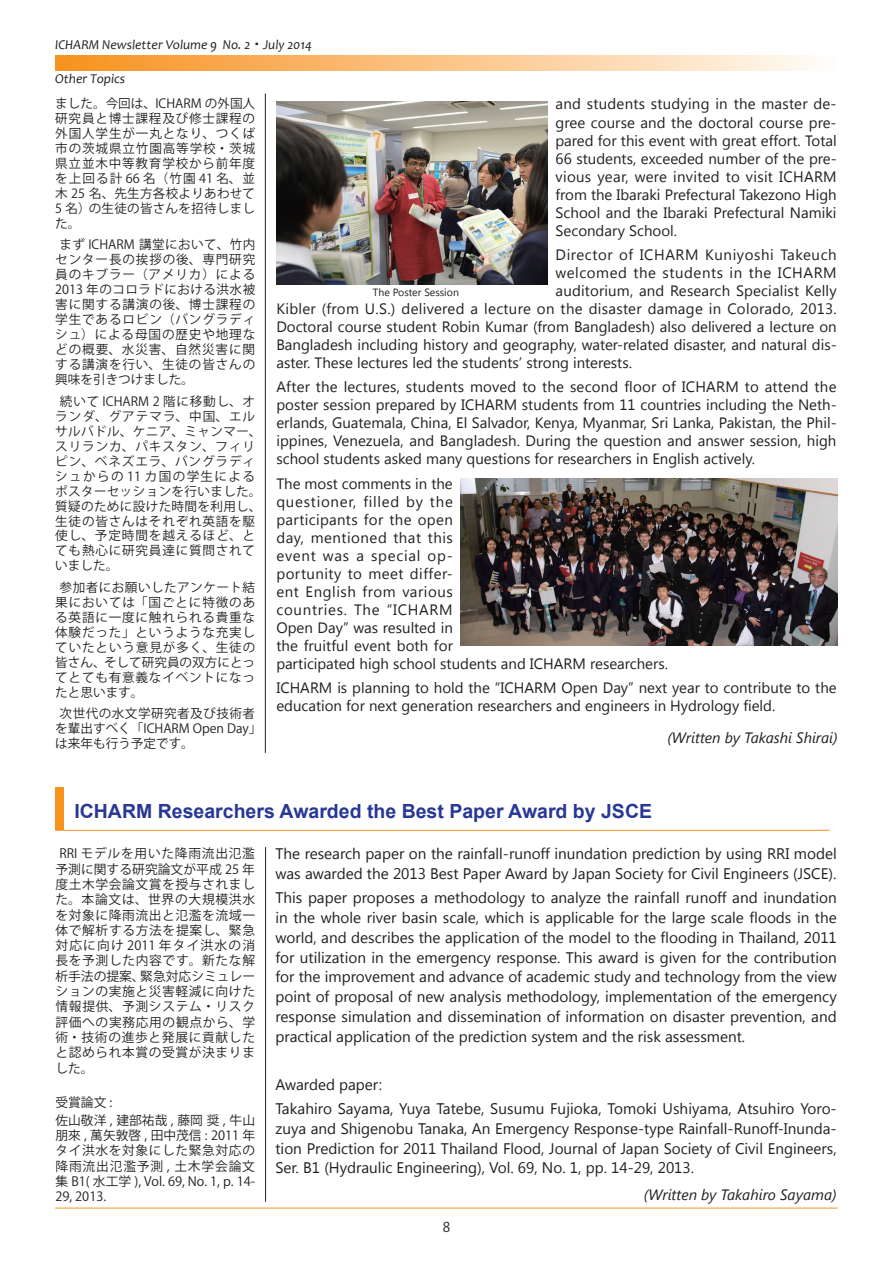
<style>
.page{position:relative;width:893px;height:1263px;background:#fff}
.page>*{position:absolute;margin:0;border:0;box-sizing:border-box;transform-origin:0 0}
.t1{font:700 19.5px "Arial";color:#273895}
.t2{font:15.3px/19.8px "Segoe UI";color:#231f20}
.t3{font:15px/18px "Segoe UI";color:#231f20;text-align:justify}
.t4{font:15px/18px "Segoe UI";letter-spacing:.025em;color:#231f20}
.t5{font:15px "Segoe UI";letter-spacing:.02em;color:#231f20}
.t6{font:italic 15px "Segoe UI";color:#231f20}
.t7{font:15px "Segoe UI";letter-spacing:.04em;color:#231f20}
.t8{font:15px "Segoe UI";letter-spacing:.035em;color:#231f20}
.t9{font:italic 13.5px "Candara";color:#231f20}
.t10{font:13.5px "Koz Go Pro";color:#231f20}
.t11{font:12.75px/15.3px "Koz Go Pro";letter-spacing:.045em;color:#231f20;text-align:justify}
.t12{font:12.75px/17.4px "Koz Go Pro";color:#231f20}
.t13{font:12.6px/15px "Koz Go Pro";letter-spacing:.06em;color:#231f20;text-align:justify}
.t14{font:12.6px/15px "Koz Go Pro";color:#231f20}
.t15{font:10.5px "Segoe UI";color:#231f20}
.s1{font-family:"Koz Min Pro";font-style:normal}
</style>
<div class="page">
<svg style="left:55px;top:55px;width:759px;height:15px;background:#fbc385"></svg>
<hr style="left:55px;top:1208px;width:783px;height:1px;background:#f7931d">
<hr style="left:265px;top:847px;width:1px;height:355px;background:#231f20">
<img style="left:460px;top:479px;width:378px;height:167px">
<hr style="left:55px;top:830px;width:774px;height:1px;background:#f7931d">
<div style="left:55px;top:788px;width:9px;height:42px;background:#f7931d"></div>
<img style="left:276px;top:101px;width:271px;height:184px">
<hr style="left:265px;top:94px;width:1px;height:659px;background:#231f20">
<p class="t9" style="left:55px;top:36px;width:258px">ICHARM Newsletter Volume 9 No. 2<span class="s1">・</span> July 2014</p>
<p class="t9" style="left:55px;top:70px;width:71px">Other Topics</p>
<p class="t13" style="left:55px;top:96px;width:201px">ました。今回は、ICHARM の外国人研究員と博士課程及び修士課程の外国人学生が一丸となり、つくば市の茨城県立竹園高等学校・茨城県立並木中等教育学校から前年度を上回る計 66 名（竹園 41 名、並木 25 名、先生方各校よりあわせて5 名）の生徒の皆さんを招待しました。</p>
<p class="t13" style="left:55px;top:237px;width:201px;text-indent:4px">まず ICHARM 講堂において、竹内センター長の挨拶の後、専門研究員のキブラー（アメリカ）による2013 年のコロラドにおける洪水被害に関する講演の後、博士課程の学生であるロビン（バングラディシュ）による母国の歴史や地理などの概要、水災害、自然災害に関する講演を行い、生徒の皆さんの興味を引きつけました。</p>
<p class="t13" style="left:55px;top:394px;width:208px;text-align:left;text-indent:5px">続いて ICHARM 2 階に移動し、オランダ、グアテマラ、中国、エルサルバドル、ケニア、ミャンマー、スリランカ、パキスタン、フィリピン、ベネズエラ、バングラディシュからの 11 カ国の学生によるポスターセッションを行いました。質疑のために設けた時間を利用し、生徒の皆さんはそれぞれ英語を駆使し、予定時間を越えるほど、とても熱心に研究員達に質問されていました。</p>
<p class="t13" style="left:55px;top:580px;width:201px;text-indent:4px">参加者にお願いしたアンケート結果においては「国ごとに特徴のある英語に一度に触れられる貴重な体験だった」というような充実していたという意見が多く、生徒の皆さん、そして研究員の双方にとってとても有意義なイベントになったと思います。</p>
<p class="t14" style="left:55px;top:706px;width:208px;text-indent:4px">次世代の水文学研究者及び技術者を輩出すべく「ICHARM Open Day」は来年も行う予定です。</p>
<p class="t3" style="left:556px;top:94px;width:283px">and students studying in the master de&shy;gree course and the doctoral course pre&shy;pared for this event with great effort. Total 66 students, exceeded number of the pre&shy;vious year, were invited to visit ICHARM from the Ibaraki Prefectural Takezono High School and the Ibaraki Prefectural Namiki Secondary School.</p>
<p class="t7" style="left:556px;top:244px;width:283px">Director of ICHARM Kuniyoshi Takeuch</p>
<p class="t8" style="left:556px;top:262px;width:283px">welcomed the students in the ICHARM</p>
<p class="t3" style="left:556px;top:281px;width:283px">auditorium, and Research Specialist Kelly</p>
<p class="t5" style="left:276px;top:298px;width:562px">Kibler (from U.S.) delivered a lecture on the disaster damage in Colorado, 2013.</p>
<p class="t3" style="left:276px;top:317px;width:562px">Doctoral course student Robin Kumar (from Bangladesh) also delivered a lecture on</p>
<p class="t3" style="left:276px;top:335px;width:562px">Bangladesh including history and geography, water-related disaster, and natural dis-</p>
<p class="t3" style="left:276px;top:353px;width:357px">aster. These lectures led the students’ strong interests.</p>
<p class="t3" style="left:276px;top:377px;width:562px">After the lectures, students moved to the second floor of ICHARM to attend the poster session prepared by ICHARM students from 11 countries including the Neth&shy;erlands, Guatemala, China, El Salvador, Kenya, Myanmar, Sri Lanka, Pakistan, the Phil&shy;ippines, Venezuela, and Bangladesh. During the question and answer session, high school students asked many questions for researchers in English actively.</p>
<p class="t4" style="left:276px;top:474px;width:393px">The most comments in the<br>questioner, filled by the<br>participants for the open<br>day, mentioned that this<br>event was a special op-<br>portunity to meet differ-<br>ent English from various<br>countries. The “ICHARM<br>Open Day” was resulted in<br>the fruitful event both for<br>participated high school students and ICHARM researchers.</p>
<p class="t3" style="left:276px;top:678px;width:562px">ICHARM is planning to hold the “ICHARM Open Day” next year to contribute to the education for next generation researchers and engineers in Hydrology field.</p>
<p class="t6" style="left:667px;top:727px;width:172px">(Written by Takashi Shirai)</p>
<p class="t15" style="left:373px;top:285px;width:88px">The Poster Session</p>
<h1 class="t1" style="left:74px;top:798px;width:579px">ICHARM Researchers Awarded the Best Paper Award by JSCE</h1>
<p class="t2" style="left:275px;top:843px;width:563px">The research paper on the rainfall-runoff inundation prediction by using RRI model was awarded the 2013 Best Paper Award by Japan Society for Civil Engineers (JSCE).</p>
<p class="t2" style="left:275px;top:887px;width:563px;text-align:justify">This paper proposes a methodology to analyze the rainfall runoff and inundation in the whole river basin scale, which is applicable for the large scale floods in the world, and describes the application of the model to the flooding in Thailand, 2011 for utilization in the emergency response. This award is given for the contribution for the improvement and advance of academic study and technology from the view point of proposal of new analysis methodology, implementation of the emergency response simulation and dissemination of information on disaster prevention, and practical application of the prediction system and the risk assessment.</p>
<p class="t2" style="left:275px;top:1072px;width:563px;line-height:24px">Awarded paper:<br>Takahiro Sayama, Yuya Tatebe, Susumu Fujioka, Tomoki Ushiyama, Atsuhiro Yoro-</p>
<p class="t2" style="left:275px;top:1118px;width:563px;text-align:justify">zuya and Shigenobu Tanaka, An Emergency Response-type Rainfall-Runoff-Inunda&shy;tion Prediction for 2011 Thailand Flood, Journal of Japan Society of Civil Engineers, Ser. B1 (Hydraulic Engineering), Vol. 69, No. 1, pp. 14-29, 2013.</p>
<p class="t11" style="left:55px;top:846px;width:201px;text-indent:4px">RRI モデルを用いた降雨流出氾濫予測に関する研究論文が平成 25 年度土木学会論文賞を授与されました。本論文は、世界の大規模洪水を対象に降雨流出と氾濫を流域一体で解析する方法を提案し、緊急対応に向け 2011 年タイ洪水の消長を予測した内容です。新たな解析手法の提案、緊急対応シミュレーションの実施と災害軽減に向けた情報提供、予測システム・リスク評価への実務応用の観点から、学術・技術の進歩と発展に貢献したと認められ本賞の受賞が決まりました。</p>
<p class="t12" style="left:55px;top:1094px;width:201px">受賞論文 :<br>佐山敬洋 , 建部祐哉 , 藤岡 奨 , 牛山</p>
<p class="t11" style="left:55px;top:1128px;width:201px">朋來 , 萬矢敦啓 , 田中茂信 : 2011 年タイ洪水を対象にした緊急対応の降雨流出氾濫予測 , 土木学会論文集 B1( 水工学 ), Vol. 69, No. 1, p. 14- 29, 2013.</p>
<p class="t6" style="left:644px;top:1184px;width:194px">(Written by Takahiro Sayama)</p>
<p class="t10" style="left:443px;top:1219px;width:9px">8</p>
</div>
